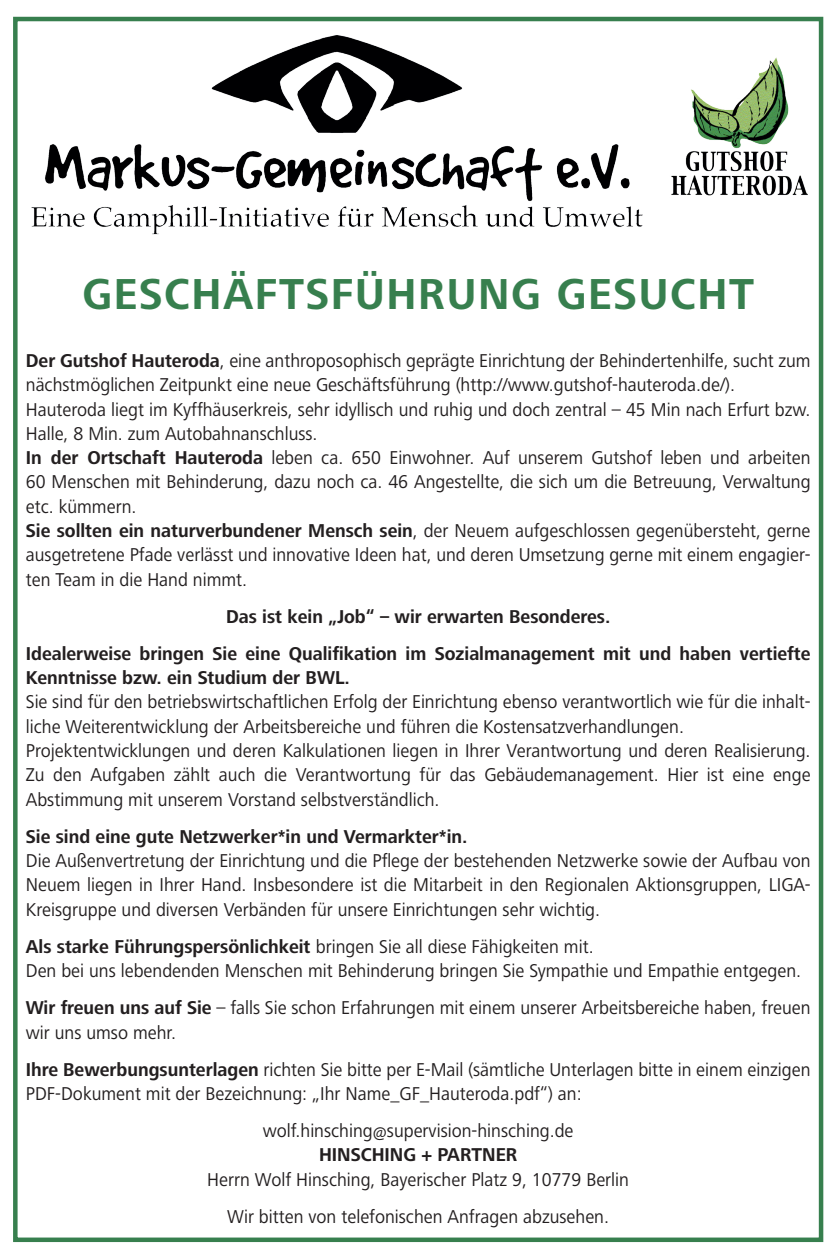
<style>
.page{position:relative;width:835px;height:1255px;background:#fff}
.page>*{position:absolute;margin:0;border:0;box-sizing:border-box;transform-origin:0 0}
.t1{font:700 45px "Frutiger Next LT";letter-spacing:.04em;color:#377f4e;scale:.95 1}
.t2{font:19.35px/24.3px "Frutiger Next LT";color:#231f20;scale:.95 1}
.t3{font:700 19.35px/37.1px "Frutiger Next LT";color:#231f20;text-align:center;scale:.95 1}
.s1{font-weight:700}
</style>
<div class="page">
<div style="left:13px;top:17px;width:810px;height:1224px;border:4px solid #377f4e"></div>
<img style="left:31px;top:35px;width:777px;height:200px">
<h1 class="t1" style="left:82px;top:269px;width:708px">GESCHÄFTSFÜHRUNG GESUCHT</h1>
<p class="t2" style="left:26px;top:348px;width:827px"><span class="s1">Der Gutshof Hauteroda</span>, eine anthroposophisch geprägte Einrichtung der Behindertenhilfe, sucht zum nächstmöglichen Zeitpunkt eine neue Geschäftsführung (http://www.gutshof-hauteroda.de/).<br>Hauteroda liegt im Kyffhäuserkreis, sehr idyllisch und ruhig und doch zentral – 45 Min nach Erfurt bzw.<br>Halle, 8 Min. zum Autobahnanschluss.<br><span class="s1">In der Ortschaft Hauteroda</span> leben ca. 650 Einwohner. Auf unserem Gutshof leben und arbeiten 60 Menschen mit Behinderung, dazu noch ca. 46 Angestellte, die sich um die Betreuung, Verwaltung etc. kümmern.<br><span class="s1">Sie sollten ein naturverbundener Mensch sein</span>, der Neuem aufgeschlossen gegenübersteht, gerne ausgetretene Pfade verlässt und innovative Ideen hat, und deren Umsetzung gerne mit einem engagier&shy;ten Team in die Hand nimmt.</p>
<p class="t3" style="left:26px;top:597px;width:827px">Das ist kein „Job“ – wir erwarten Besonderes.<br>Idealerweise bringen Sie eine Qualifikation im Sozialmanagement mit und haben vertiefte</p>
<p class="t3" style="left:26px;top:659px;width:343px">Kenntnisse bzw. ein Studium der BWL.</p>
<p class="t2" style="left:26px;top:690px;width:827px">Sie sind für den betriebswirtschaftlichen Erfolg der Einrichtung ebenso verantwortlich wie für die inhalt&shy;liche Weiterentwicklung der Arbeitsbereiche und führen die Kostensatzverhandlungen.<br>Projektentwicklungen und deren Kalkulationen liegen in Ihrer Verantwortung und deren Realisierung.<br>Zu den Aufgaben zählt auch die Verantwortung für das Gebäudemanagement. Hier ist eine enge Abstimmung mit unserem Vorstand selbstverständlich.</p>
<p class="t3" style="left:26px;top:817px;width:466px">Sie sind eine gute Netzwerker*in und Vermarkter*in.</p>
<p class="t2" style="left:26px;top:848px;width:827px;text-align:justify">Die Außenvertretung der Einrichtung und die Pflege der bestehenden Netzwerke sowie der Aufbau von Neuem liegen in Ihrer Hand. Insbesondere ist die Mitarbeit in den Regionalen Aktionsgruppen, LIGA-Kreisgruppe und diversen Verbänden für unsere Einrichtungen sehr wichtig.</p>
<p class="t2" style="left:26px;top:934px;width:817px"><span class="s1">Als starke Führungspersönlichkeit</span> bringen Sie all diese Fähigkeiten mit.<br>Den bei uns lebendenden Menschen mit Behinderung bringen Sie Sympathie und Empathie entgegen.</p>
<p class="t2" style="left:26px;top:995px;width:827px"><span class="s1">Wir freuen uns auf Sie</span> – falls Sie schon Erfahrungen mit einem unserer Arbeitsbereiche haben, freuen wir uns umso mehr.</p>
<p class="t2" style="left:26px;top:1056px;width:827px"><span class="s1">Ihre Bewerbungsunterlagen</span> richten Sie bitte per E-Mail (sämtliche Unterlagen bitte in einem einzigen<br>PDF-Dokument mit der Bezeichnung: „Ihr Name_GF_Hauteroda.pdf“) an:</p>
<p class="t2" style="left:263px;top:1118px;width:328px">wolf.hinsching@supervision-hinsching.de</p>
<p class="t3" style="left:319px;top:1136px;width:210px">HINSCHING + PARTNER</p>
<p class="t2" style="left:207px;top:1160px;width:445px;line-height:37.1px;text-align:center">Herrn Wolf Hinsching, Bayerischer Platz 9, 10779 Berlin<br>Wir bitten von telefonischen Anfragen abzusehen.</p>
</div>
